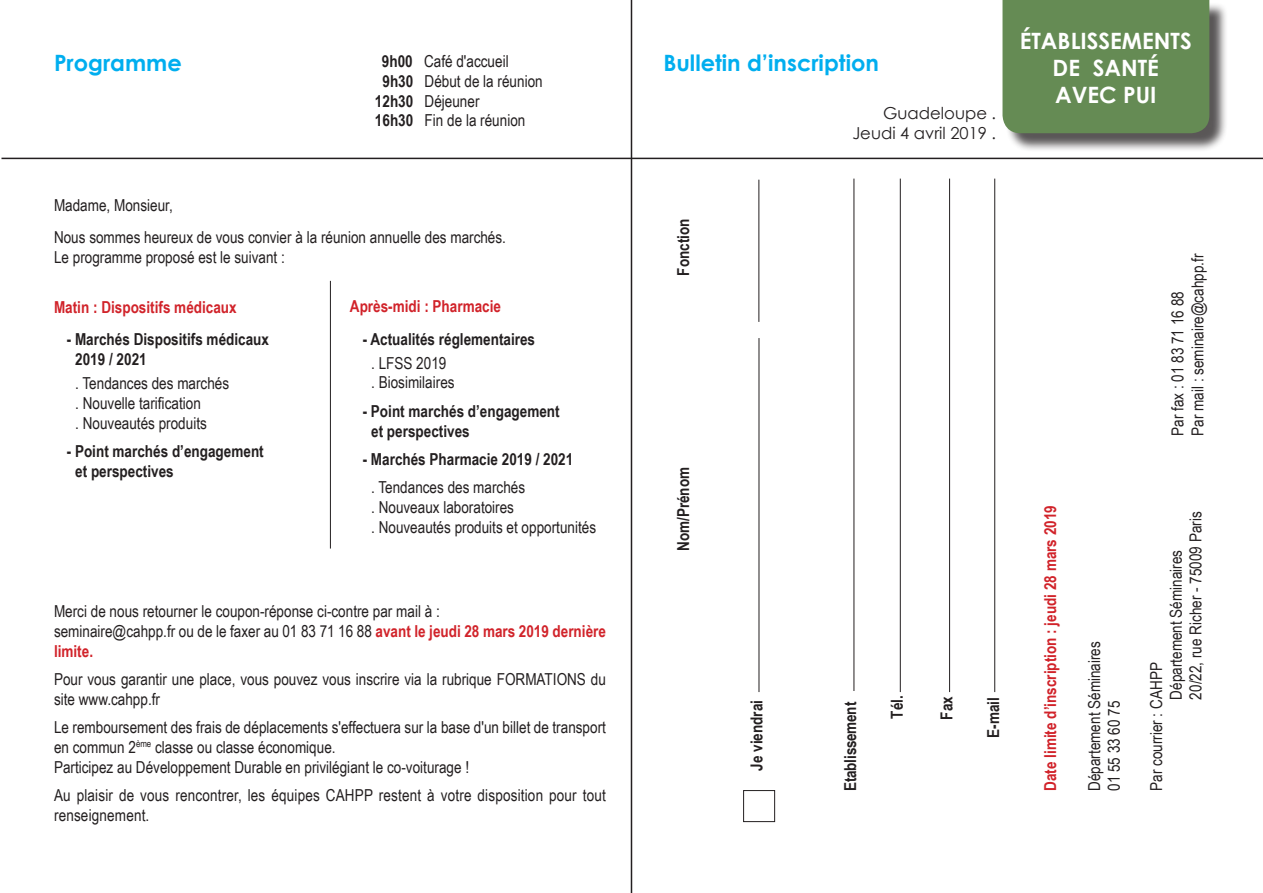
<style>
.page{position:relative;width:1263px;height:893px;background:#fff}
.page>*{position:absolute;margin:0;border:0;box-sizing:border-box;transform-origin:0 0}
.t1{font:700 22.5px "Century Gothic";color:#00aeef}
.t2{font:700 22.5px "Century Gothic";color:#fff}
.t3{font:16.5px/19.8px "Arial Narrow";color:#231f20}
.t4{font:700 16.5px "Arial Narrow";color:#231f20}
.t5{font:700 16.5px "Arial Narrow";color:#d1232a}
.t6{font:16.5px "Century Gothic";color:#231f20}
.s1{font-weight:700}
.s2{font-weight:700;color:#d1232a}
</style>
<div class="page">
<hr style="left:631px;top:0;width:1px;height:893px;background:#231f20">
<hr style="left:2px;top:158px;width:1261px;height:1px;background:#231f20">
<div style="left:743px;top:790px;width:32px;height:32px;border:1px solid #231f20"></div>
<hr style="left:759px;top:338px;width:1px;height:354px;background:#231f20">
<hr style="left:853px;top:179px;width:1px;height:512px;background:#231f20">
<hr style="left:900px;top:179px;width:1px;height:513px;background:#231f20">
<hr style="left:949px;top:179px;width:1px;height:513px;background:#231f20">
<hr style="left:994px;top:179px;width:1px;height:513px;background:#231f20">
<hr style="left:758px;top:180px;width:1px;height:142px;background:#231f20">
<hr style="left:330px;top:281px;width:1px;height:268px;background:#231f20">
<div style="left:1005px;top:2px;width:223px;height:150px;background:#231f20;opacity:.75"></div>
<div style="left:1002px;top:0;width:207px;height:133px;background:#658b54"></div>
<p class="t1" style="left:54px;top:46px;width:129px">Programme</p>
<p class="t3" style="left:382px;top:51px;width:128px"><span class="s1">9h00</span> Café d'accueil</p>
<p class="t3" style="left:382px;top:70px;width:162px"><span class="s1">9h30</span> Début de la réunion</p>
<p class="t3" style="left:375px;top:90px;width:106px"><span class="s1">12h30</span> Déjeuner</p>
<p class="t3" style="left:375px;top:110px;width:152px"><span class="s1">16h30</span> Fin de la réunion</p>
<p class="t3" style="left:54px;top:194px;width:120px">Madame, Monsieur,</p>
<p class="t3" style="left:54px;top:227px;width:453px">Nous sommes heureux de vous convier à la réunion annuelle des marchés.</p>
<p class="t3" style="left:54px;top:247px;width:232px">Le programme proposé est le suivant :</p>
<p class="t5" style="left:54px;top:294px;width:184px">Matin : Dispositifs médicaux</p>
<p class="t4" style="left:67px;top:327px;width:204px">- Marchés Dispositifs médicaux</p>
<p class="t4" style="left:75px;top:347px;width:73px">2019 / 2021</p>
<p class="t3" style="left:75px;top:373px;width:155px">. Tendances des marchés</p>
<p class="t3" style="left:75px;top:393px;width:127px">. Nouvelle tarification</p>
<p class="t3" style="left:75px;top:412px;width:133px">. Nouveautés produits</p>
<p class="t4" style="left:67px;top:439px;width:198px">- Point marchés d’engagement</p>
<p class="t4" style="left:75px;top:459px;width:100px">et perspectives</p>
<p class="t5" style="left:350px;top:294px;width:153px">Après-midi : Pharmacie</p>
<p class="t4" style="left:363px;top:326px;width:174px">- Actualités réglementaires</p>
<p class="t3" style="left:371px;top:352px;width:77px">. LFSS 2019</p>
<p class="t3" style="left:371px;top:372px;width:85px">. Biosimilaires</p>
<p class="t4" style="left:363px;top:398px;width:198px">- Point marchés d’engagement</p>
<p class="t4" style="left:371px;top:418px;width:100px">et perspectives</p>
<p class="t4" style="left:363px;top:447px;width:212px">- Marchés Pharmacie 2019 / 2021</p>
<p class="t3" style="left:371px;top:477px;width:155px">. Tendances des marchés</p>
<p class="t3" style="left:371px;top:497px;width:144px">. Nouveaux laboratoires</p>
<p class="t3" style="left:371px;top:516px;width:226px">. Nouveautés produits et opportunités</p>
<p class="t3" style="left:54px;top:601px;width:387px">Merci de nous retourner le coupon-réponse ci-contre par mail à :</p>
<p class="t3" style="left:54px;top:620px;width:553px">seminaire@cahpp.fr ou de le faxer au 01 83 71 16 88 <span class="s2">avant le jeudi 28 mars 2019 dernière limite.</span></p>
<p class="t3" style="left:54px;top:668px;width:553px">Pour vous garantir une place, vous pouvez vous inscrire via la rubrique FORMATIONS du site www.cahpp.fr</p>
<p class="t3" style="left:54px;top:717px;width:553px">Le remboursement des frais de déplacements s'effectuera sur la base d'un billet de transport en commun 2<sup>ème</sup> classe ou classe économique.</p>
<p class="t3" style="left:54px;top:756px;width:417px">Participez au Développement Durable en privilégiant le co-voiturage !</p>
<p class="t3" style="left:54px;top:784px;width:553px">Au plaisir de vous rencontrer, les équipes CAHPP restent à votre disposition pour tout renseignement.</p>
<p class="t1" style="left:663px;top:46px;width:217px">Bulletin d’inscription</p>
<p class="t6" style="left:883px;top:101px;width:114px">Guadeloupe .</p>
<p class="t6" style="left:852px;top:121px;width:145px">Jeudi 4 avril 2019 .</p>
<p class="t2" style="left:1020px;top:24px;width:173px">ÉTABLISSEMENTS</p>
<p class="t2" style="left:1053px;top:51px;width:108px">DE SANTÉ</p>
<p class="t2" style="left:1055px;top:78px;width:103px">AVEC PUI</p>
<p class="t4" style="left:671px;top:276px;width:59px;rotate:-90deg">Fonction</p>
<p class="t4" style="left:671px;top:551px;width:86px;rotate:-90deg">Nom/Prénom</p>
<p class="t4" style="left:744px;top:771px;width:72px;rotate:-90deg">Je viendrai</p>
<p class="t4" style="left:838px;top:791px;width:90px;rotate:-90deg">Etablissement</p>
<p class="t4" style="left:884px;top:719px;width:25px;rotate:-90deg">Tél.</p>
<p class="t4" style="left:934px;top:720px;width:25px;rotate:-90deg">Fax</p>
<p class="t4" style="left:981px;top:738px;width:42px;rotate:-90deg">E-mail</p>
<p class="t5" style="left:1038px;top:791px;width:287px;rotate:-90deg">Date limite d’inscription : jeudi 28 mars 2019</p>
<p class="t3" style="left:1084px;top:791px;width:151px;rotate:-90deg">Département Séminaires</p>
<p class="t3" style="left:1103px;top:791px;width:92px;rotate:-90deg">01 55 33 60 75</p>
<p class="t3" style="left:1187px;top:436px;width:184px;rotate:-90deg">Par mail : seminaire@cahpp.fr</p>
<p class="t3" style="left:1167px;top:436px;width:146px;rotate:-90deg">Par fax : 01 83 71 16 88</p>
<p class="t3" style="left:1185px;top:699px;width:190px;rotate:-90deg">20/22, rue Richer - 75009 Paris</p>
<p class="t3" style="left:1165px;top:699px;width:151px;rotate:-90deg">Département Séminaires</p>
<p class="t3" style="left:1146px;top:791px;width:130px;rotate:-90deg">Par courrier : CAHPP</p>
</div>
